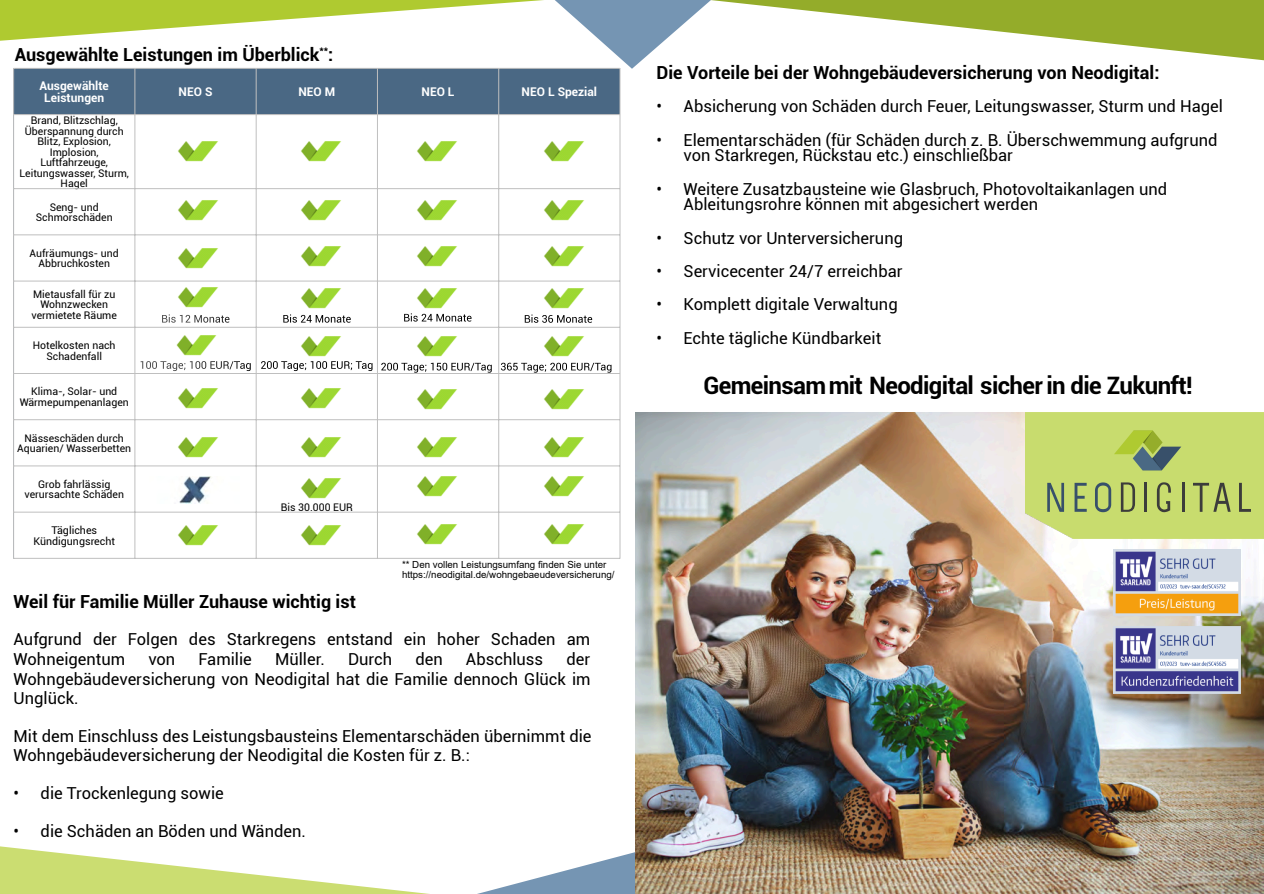
<style>
.page{position:relative;width:1264px;height:894px;background:#fff}
.page>*{position:absolute;margin:0;border:0;box-sizing:border-box;transform-origin:0 0}
.t1{font:700 24px "Roboto";letter-spacing:-.025em;color:#000}
.t2{font:700 18px "Roboto";color:#000}
.t3{font:16.5px/19.5px "Roboto";color:#000}
.t4{font:700 12px/12px "Roboto";color:#fff;text-align:center}
.t5{font:10.65px/10.6px "Roboto";color:#000;text-align:center}
.t6{font:10.5px/10.5px "Roboto";color:#000;text-align:center}
.t7{font:9.75px/10.1px "Arial";color:#000}
</style>
<div class="page">
<svg style="left:0;top:846px;width:421px;height:47px"></svg>
<svg style="left:481px;top:852px;width:154px;height:41px"></svg>
<svg style="left:0;top:0;width:1263px;height:69px"></svg>
<img style="left:635px;top:412px;width:628px;height:481px">
<img style="left:1113px;top:549px;width:127px;height:66px">
<img style="left:1113px;top:626px;width:127px;height:67px">
<div style="left:1025px;top:412px;width:238px;height:126px;background:#c8dc6e"></div>
<svg style="left:1113px;top:430px;width:68px;height:40px"></svg>
<svg style="left:1047px;top:482px;width:17px;height:29px"></svg>
<svg style="left:1074px;top:482px;width:12px;height:29px"></svg>
<svg style="left:1094px;top:482px;width:17px;height:30px"></svg>
<svg style="left:1120px;top:482px;width:14px;height:29px"></svg>
<hr style="left:1143px;top:482px;width:3px;height:29px;background:#3c3c3b">
<hr style="left:1182px;top:482px;width:2px;height:29px;background:#3c3c3b">
<svg style="left:1192px;top:482px;width:38px;height:29px"></svg>
<svg style="left:1238px;top:482px;width:12px;height:29px"></svg>
<svg style="left:1156px;top:482px;width:14px;height:30px"></svg>
<div style="left:14px;top:68px;width:606px;height:46px;background:#4a6884"></div>
<svg style="left:14px;top:115px;width:605px;height:443px"></svg>
<svg style="left:162px;top:314px;width:67px;height:8px"></svg>
<svg style="left:283px;top:314px;width:68px;height:8px"></svg>
<svg style="left:525px;top:314px;width:67px;height:9px"></svg>
<svg style="left:404px;top:313px;width:67px;height:8px"></svg>
<svg style="left:141px;top:361px;width:110px;height:10px"></svg>
<svg style="left:261px;top:361px;width:111px;height:10px"></svg>
<hr style="left:13px;top:68px;width:1px;height:490px;background:#bfbfbf">
<hr style="left:619px;top:68px;width:1px;height:490px;background:#bfbfbf">
<hr style="left:134px;top:68px;width:1px;height:490px;background:#bfbfbf">
<hr style="left:256px;top:68px;width:1px;height:490px;background:#bfbfbf">
<hr style="left:377px;top:68px;width:1px;height:490px;background:#bfbfbf">
<hr style="left:498px;top:68px;width:1px;height:490px;background:#bfbfbf">
<hr style="left:14px;top:68px;width:606px;height:1px;background:#bfbfbf">
<hr style="left:14px;top:114px;width:606px;height:1px;background:#bfbfbf">
<hr style="left:14px;top:188px;width:606px;height:1px;background:#bfbfbf">
<hr style="left:14px;top:234px;width:606px;height:1px;background:#bfbfbf">
<hr style="left:14px;top:280px;width:606px;height:1px;background:#bfbfbf">
<hr style="left:14px;top:327px;width:606px;height:1px;background:#bfbfbf">
<hr style="left:14px;top:373px;width:606px;height:1px;background:#bfbfbf">
<hr style="left:14px;top:419px;width:606px;height:1px;background:#bfbfbf">
<hr style="left:14px;top:465px;width:606px;height:1px;background:#bfbfbf">
<hr style="left:14px;top:511px;width:606px;height:1px;background:#bfbfbf">
<hr style="left:14px;top:558px;width:606px;height:1px;background:#bfbfbf">
<img style="left:393px;top:199px;width:79px;height:23px">
<img style="left:154px;top:139px;width:79px;height:23px">
<img style="left:393px;top:139px;width:79px;height:23px">
<img style="left:277px;top:139px;width:79px;height:23px">
<img style="left:277px;top:287px;width:79px;height:23px">
<img style="left:154px;top:286px;width:79px;height:23px">
<img style="left:154px;top:246px;width:79px;height:23px">
<img style="left:277px;top:245px;width:79px;height:23px">
<img style="left:393px;top:287px;width:79px;height:23px">
<img style="left:277px;top:198px;width:79px;height:23px">
<img style="left:393px;top:245px;width:79px;height:23px">
<img style="left:393px;top:474px;width:79px;height:23px">
<img style="left:393px;top:435px;width:79px;height:23px">
<img style="left:393px;top:387px;width:79px;height:23px">
<img style="left:277px;top:435px;width:79px;height:23px">
<img style="left:277px;top:476px;width:79px;height:23px">
<img style="left:154px;top:435px;width:79px;height:23px">
<img style="left:277px;top:386px;width:79px;height:23px">
<img style="left:154px;top:386px;width:79px;height:23px">
<img style="left:153px;top:333px;width:79px;height:23px">
<img style="left:277px;top:334px;width:79px;height:23px">
<img style="left:393px;top:334px;width:79px;height:23px">
<img style="left:393px;top:522px;width:79px;height:23px">
<img style="left:277px;top:523px;width:79px;height:23px">
<img style="left:154px;top:523px;width:79px;height:23px">
<img style="left:520px;top:199px;width:79px;height:23px">
<img style="left:520px;top:139px;width:79px;height:23px">
<img style="left:520px;top:287px;width:79px;height:23px">
<img style="left:520px;top:245px;width:79px;height:23px">
<img style="left:520px;top:474px;width:79px;height:23px">
<img style="left:520px;top:435px;width:79px;height:23px">
<img style="left:520px;top:387px;width:79px;height:23px">
<img style="left:520px;top:334px;width:79px;height:23px">
<img style="left:520px;top:522px;width:79px;height:23px">
<img style="left:149px;top:476px;width:90px;height:27px">
<img style="left:155px;top:198px;width:78px;height:23px">
<svg style="left:501px;top:362px;width:110px;height:10px"></svg>
<svg style="left:381px;top:362px;width:111px;height:10px"></svg>
<p class="t2" style="left:15px;top:47px;width:320px">Ausgewählte Leistungen im Überblick<sup>**</sup>:</p>
<p class="t4" style="left:40px;top:81px;width:71px">Ausgewählte<br>Leistungen</p>
<p class="t4" style="left:179px;top:87px;width:35px">NEO S</p>
<p class="t4" style="left:298px;top:87px;width:38px">NEO M</p>
<p class="t4" style="left:421px;top:87px;width:35px">NEO L</p>
<p class="t4" style="left:521px;top:87px;width:77px">NEO L Spezial</p>
<p class="t6" style="left:19px;top:116px;width:111px">Brand, Blitzschlag,<br>Überspannung durch<br>Blitz, Explosion,<br>Implosion,<br>Luftfahrzeuge,<br>Leitungswasser, Sturm,<br>Hagel</p>
<p class="t6" style="left:36px;top:202px;width:78px">Seng- und<br>Schmorschäden</p>
<p class="t6" style="left:30px;top:249px;width:91px">Aufräumungs- und<br>Abbruchkosten</p>
<p class="t6" style="left:31px;top:290px;width:87px">Mietausfall für zu<br>Wohnzwecken vermietete Räume</p>
<p class="t6" style="left:33px;top:341px;width:84px">Hotelkosten nach<br>Schadenfall</p>
<p class="t6" style="left:20px;top:387px;width:111px">Klima-, Solar- und<br>Wärmepumpenanlagen</p>
<p class="t6" style="left:17px;top:433px;width:115px">Nässeschäden durch<br>Aquarien/ Wasserbetten</p>
<p class="t6" style="left:24px;top:479px;width:101px">Grob fahrlässig verursachte Schäden</p>
<p class="t6" style="left:281px;top:502px;width:74px">Bis 30.000 EUR</p>
<p class="t5" style="left:33px;top:526px;width:83px">Tägliches<br>Kündigungsrecht</p>
<p class="t7" style="left:402px;top:560px;width:214px">** Den vollen Leistungsumfang finden Sie unter https://neodigital.de/wohngebaeudeversicherung/</p>
<p class="t2" style="left:14px;top:594px;width:344px">Weil für Familie Müller Zuhause wichtig ist</p>
<p class="t3" style="left:14px;top:631px;width:578px">Aufgrund der Folgen des Starkregens entstand ein hoher Schaden am<br>Wohneigentum</p>
<p class="t3" style="left:14px;top:651px;width:578px;text-align:justify;text-indent:552px">der Wohngebäudeversicherung von Neodigital hat die Familie dennoch Glück im Unglück.</p>
<p class="t3" style="left:14px;top:727px;width:579px">Mit dem Einschluss des Leistungsbausteins Elementarschäden übernimmt die<br>Wohngebäudeversicherung der Neodigital die Kosten für z. B.:</p>
<p class="t3" style="left:14px;top:784px;width:212px">• die Trockenlegung sowie</p>
<p class="t3" style="left:14px;top:822px;width:294px">• die Schäden an Böden und Wänden.</p>
<p class="t3" style="left:148px;top:651px;width:28px">von</p>
<p class="t3" style="left:198px;top:651px;width:55px">Familie</p>
<p class="t3" style="left:275px;top:651px;width:51px">Müller.</p>
<p class="t3" style="left:348px;top:651px;width:46px">Durch</p>
<p class="t3" style="left:415px;top:651px;width:29px">den</p>
<p class="t3" style="left:466px;top:651px;width:79px">Abschluss</p>
<p class="t2" style="left:656px;top:65px;width:504px">Die Vorteile bei der Wohngebäudeversicherung von Neodigital:</p>
<p class="t3" style="left:656px;top:98px;width:568px">• Absicherung von Schäden durch Feuer, Leitungswasser, Sturm und Hagel</p>
<p class="t3" style="left:683px;top:134px;width:535px;line-height:15.5px;text-indent:-27px">• Elementarschäden (für Schäden durch z. B. Überschwemmung aufgrund von Starkregen, Rückstau etc.) einschließbar</p>
<p class="t3" style="left:683px;top:183px;width:485px;line-height:15.5px;text-indent:-27px">• Weitere Zusatzbausteine wie Glasbruch, Photovoltaikanlagen und<br>Ableitungsrohre können mit abgesichert werden</p>
<p class="t3" style="left:656px;top:229px;width:248px">• Schutz vor Unterversicherung</p>
<p class="t3" style="left:656px;top:263px;width:247px">• Servicecenter 24/7 erreichbar</p>
<p class="t3" style="left:656px;top:296px;width:243px">• Komplett digitale Verwaltung</p>
<p class="t3" style="left:656px;top:330px;width:226px">• Echte tägliche Kündbarkeit</p>
<h1 class="t1" style="left:703px;top:376px;width:490px">Gemeinsammit Neodigital sicher in die Zukunft!</h1>
</div>
